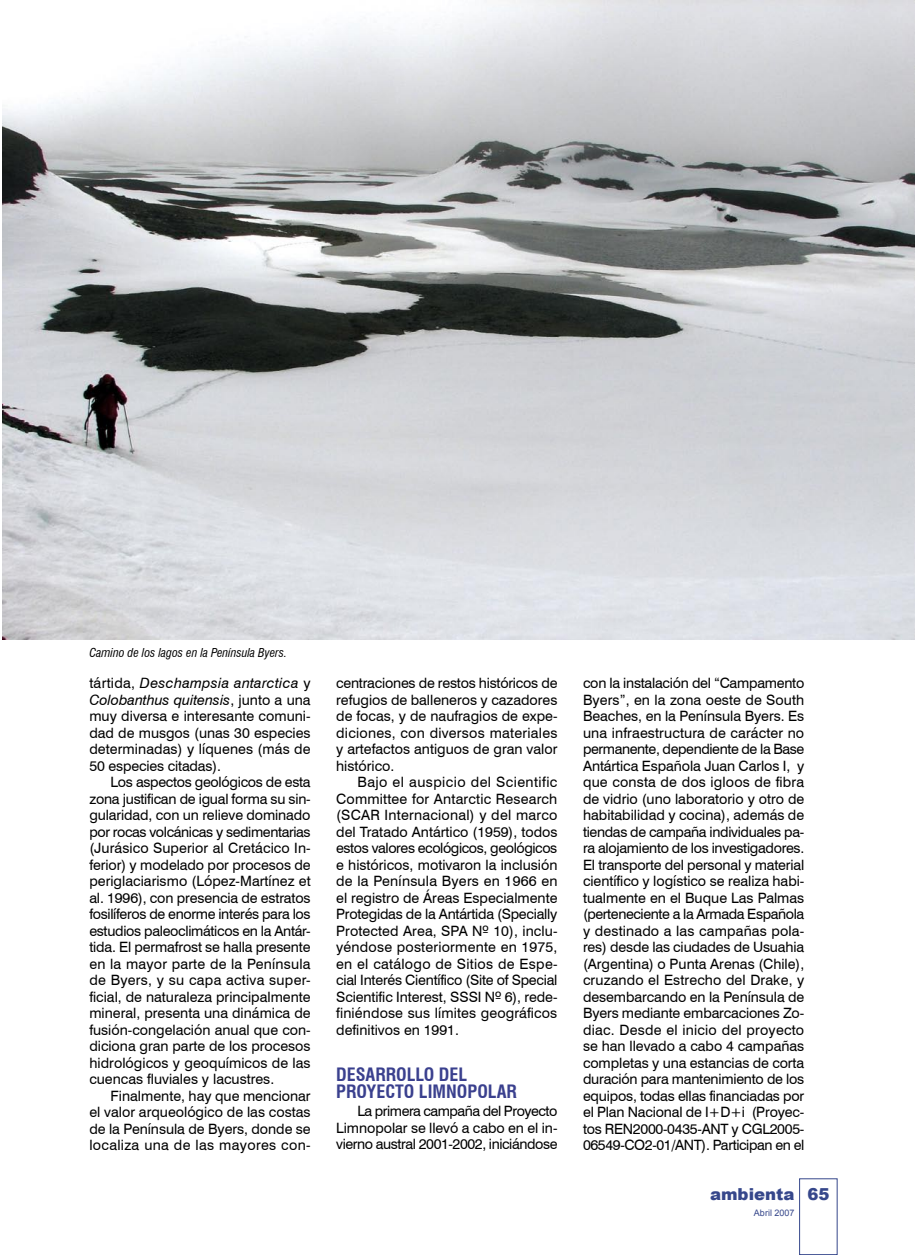
<style>
.page{position:relative;width:915px;height:1255px;background:#fff}
.page>*{position:absolute;margin:0;border:0;box-sizing:border-box;transform-origin:0 0}
.Ladillo{font:700 condensed 18px/16.5px "Swiss 721 BT";color:#3a408e}
.t1{font:900 16.5px "Arial";color:#36478b}
.Texto_general{font:14.25px/16.5px "Swiss 721 BT";color:#000;text-align:justify}
.Pié_de_foto{font:italic condensed 12px "Swiss 721 BT";color:#000}
.t2{font:9px "Arial";color:#36478b}
.s1{font-style:italic}
</style>
<div class="page">
<div style="left:799px;top:1178px;width:38px;height:76px;border:1px solid #36478b"></div>
<img style="left:2px;top:0;width:912px;height:639px">
<p class="Pié_de_foto" style="left:89px;top:645px;width:199px">Camino de los lagos en la Península Byers.</p>
<p class="Texto_general" style="left:89px;top:674px;width:223px">tártida, <span class="s1">Deschampsia antarctica</span> y <span class="s1">Colobanthus quitensis</span>, junto a una muy diversa e interesante comuni&shy;dad de musgos (unas 30 especies determinadas) y líquenes (más de 50 especies citadas).</p>
<p class="Texto_general" style="left:89px;top:773px;width:223px;text-indent:21px">Los aspectos geológicos de esta zona justifican de igual forma su sin&shy;gularidad, con un relieve dominado por rocas volcánicas y sedimentarias (Jurásico Superior al Cretácico In&shy;ferior) y modelado por procesos de periglaciarismo (López-Martínez et al. 1996), con presencia de estratos fosilíferos de enorme interés para los estudios paleoclimáticos en la Antár&shy;tida. El permafrost se halla presente en la mayor parte de la Península de Byers, y su capa activa super&shy;ficial, de naturaleza principalmente mineral, presenta una dinámica de fusión-congelación anual que con&shy;diciona gran parte de los procesos hidrológicos y geoquímicos de las cuencas fluviales y lacustres.</p>
<p class="Texto_general" style="left:89px;top:1087px;width:223px;text-indent:21px">Finalmente, hay que mencionar el valor arqueológico de las costas de la Península de Byers, donde se localiza una de las mayores con-</p>
<p class="Texto_general" style="left:336px;top:674px;width:223px">centraciones de restos históricos de refugios de balleneros y cazadores de focas, y de naufragios de expe&shy;diciones, con diversos materiales y artefactos antiguos de gran valor histórico.</p>
<p class="Texto_general" style="left:336px;top:773px;width:223px;text-indent:21px">Bajo el auspicio del Scientific Committee for Antarctic Research (SCAR Internacional) y del marco del Tratado Antártico (1959), todos estos valores ecológicos, geológicos e históricos, motivaron la inclusión de la Península Byers en 1966 en el registro de Áreas Especialmente Protegidas de la Antártida (Specially Protected Area, SPA Nº 10), inclu&shy;yéndose posteriormente en 1975, en el catálogo de Sitios de Espe&shy;cial Interés Científico (Site of Special Scientific Interest, SSSI Nº 6), rede&shy;finiéndose sus límites geográficos definitivos en 1991.</p>
<p class="Ladillo" style="left:336px;top:1066px;width:182px">DESARROLLO DEL<br>PROYECTO LIMNOPOLAR</p>
<p class="Texto_general" style="left:336px;top:1102px;width:223px;text-indent:21px">La primera campaña del Proyecto Limnopolar se llevó a cabo en el in&shy;vierno austral 2001-2002, iniciándose</p>
<p class="Texto_general" style="left:583px;top:674px;width:223px">con la instalación del “Campamento Byers”, en la zona oeste de South Beaches, en la Península Byers. Es una infraestructura de carácter no permanente, dependiente de la Base Antártica Española Juan Carlos I, y que consta de dos igloos de fibra de vidrio (uno laboratorio y otro de habitabilidad y cocina), además de tiendas de campaña individuales pa&shy;ra alojamiento de los investigadores.<br>El transporte del personal y material científico y logístico se realiza habi&shy;tualmente en el Buque Las Palmas (perteneciente a la Armada Española y destinado a las campañas pola&shy;res) desde las ciudades de Usuahia (Argentina) o Punta Arenas (Chile), cruzando el Estrecho del Drake, y desembarcando en la Península de Byers mediante embarcaciones Zo&shy;diac. Desde el inicio del proyecto se han llevado a cabo 4 campañas completas y una estancias de corta duración para mantenimiento de los equipos, todas ellas financiadas por el Plan Nacional de I+D+i (Proyec&shy;tos REN2000-0435-ANT y CGL2005- 06549-CO2-01/ANT). Participan en el</p>
<p class="t1" style="left:709px;top:1181px;width:86px">ambienta</p>
<p class="t2" style="left:753px;top:1207px;width:42px">Abril 2007</p>
<p class="t1" style="left:807px;top:1181px;width:24px">65</p>
</div>
